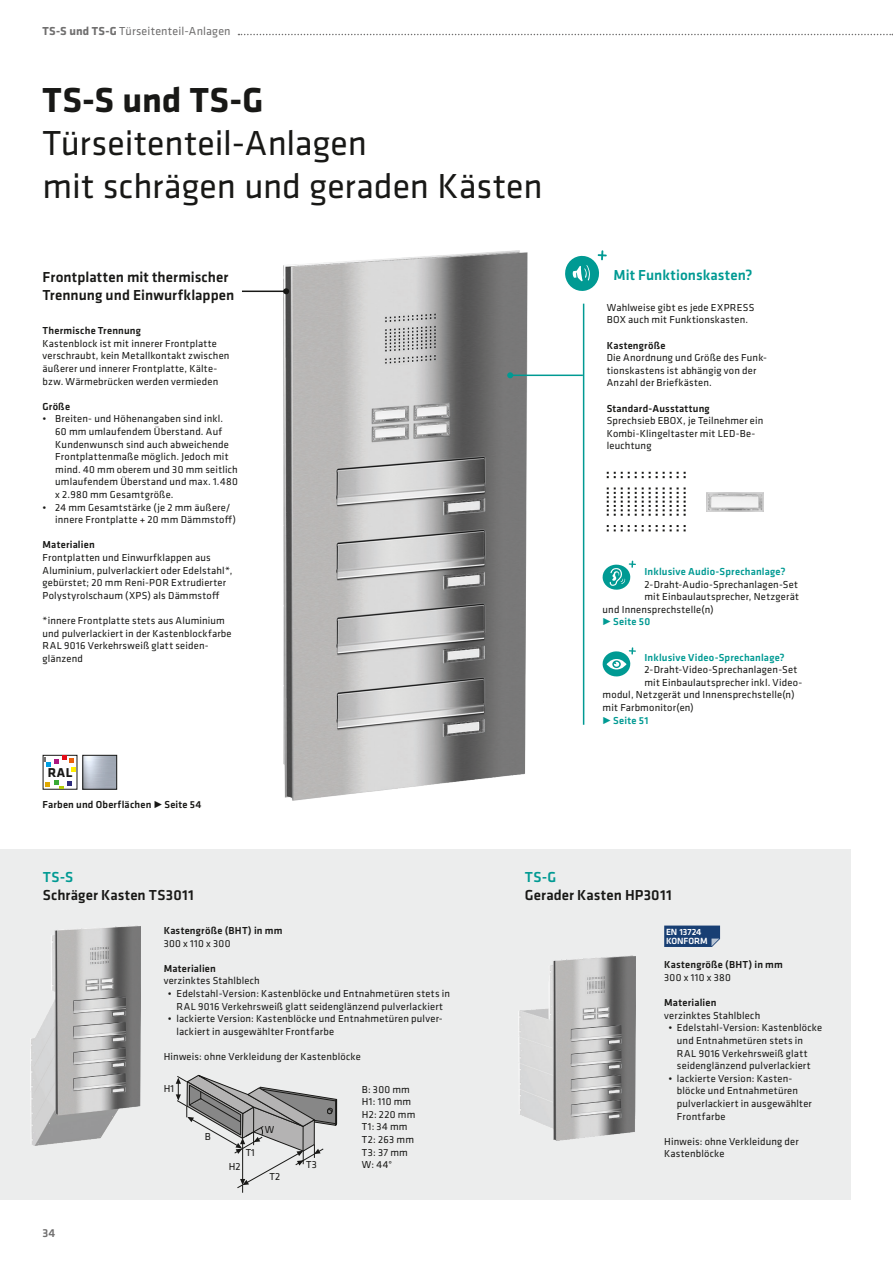
<style>
.page{position:relative;width:893px;height:1263px;background:#fff}
.page>*{position:absolute;margin:0;border:0;box-sizing:border-box;transform-origin:0 0}
.Überschrift{font:36px/43.2px "Klavika";color:#181816}
.Überschrift-2{font:700 36px "Klavika";letter-spacing:.01em;color:#181816}
.t1{font:500 15px/18px "Klavika";letter-spacing:.005em;color:#181816}
.t2{font:500 15px "Klavika";letter-spacing:.005em;color:#009a93}
.Überschrift_Details{font:700 13.35px "Klavika";color:#181816}
.t3{font:12px "Klavika";letter-spacing:.015em;color:#706f6f}
.t4{font:500 12px "Klavika";color:#706f6f}
.t5{font:10.5px/12.6px "Klavika";letter-spacing:.015em;color:#181816}
.t6{font:500 10.5px "Klavika";letter-spacing:.02em;color:#181816}
.t7{font:500 10.5px "Klavika";letter-spacing:.02em;color:#009a93}
.t8{font:500 9.3px/9.3px "Klavika";color:#fff}
.s1{font-weight:700}
.s2{font-weight:500}
</style>
<div class="page">
<img style="left:284px;top:251px;width:244px;height:549px">
<div style="left:0;top:849px;width:850px;height:350px;background:#eceded"></div>
<hr style="left:510px;top:375px;width:73px;height:1px;background:#009a93">
<svg style="left:507px;top:372px;width:6px;height:6px"></svg>
<hr style="left:583px;top:304px;width:1px;height:421px;background:#009a93">
<hr style="left:242px;top:291px;width:44px;height:1px;background:#181816">
<svg style="left:283px;top:288px;width:6px;height:6px"></svg>
<svg style="left:664px;top:925px;width:56px;height:22px"></svg>
<svg style="left:176px;top:1074px;width:162px;height:119px"></svg>
<svg style="left:565px;top:250px;width:42px;height:41px"></svg>
<svg style="left:607px;top:472px;width:79px;height:59px"></svg>
<img style="left:706px;top:492px;width:57px;height:19px">
<svg style="left:45px;top:780px;width:27px;height:9px"></svg>
<svg style="left:43px;top:755px;width:33px;height:17px"></svg>
<img style="left:85px;top:757px;width:30px;height:30px">
<div style="left:83px;top:755px;width:34px;height:34px;border:1px solid #181816"></div>
<img style="left:519px;top:955px;width:116px;height:185px">
<img style="left:31px;top:925px;width:109px;height:220px">
<svg style="left:602px;top:561px;width:34px;height:29px"></svg>
<svg style="left:602px;top:647px;width:34px;height:30px"></svg>
<svg style="left:238px;top:34px;width:655px;height:1px"></svg>
<p class="t3" style="left:43px;top:23px;width:190px"><span class="s1">TS-S und TS-G</span> Türseitenteil-Anlagen</p>
<p class="Überschrift-2" style="left:43px;top:74px;width:223px">TS-S und TS-G</p>
<p class="Überschrift" style="left:43px;top:121px;width:501px">Türseitenteil-Anlagen<br>mit schrägen und geraden Kästen</p>
<p class="t1" style="left:43px;top:268px;width:193px">Frontplatten mit thermischer<br>Trennung und Einwurfklappen</p>
<p class="t6" style="left:43px;top:323px;width:100px">Thermische Trennung</p>
<p class="t5" style="left:43px;top:337px;width:188px">Kastenblock ist mit innerer Frontplatte verschraubt, kein Metallkontakt zwischen äußerer und innerer Frontplatte, Kälte&shy;bzw. Wärmebrücken werden vermieden</p>
<p class="t6" style="left:43px;top:399px;width:29px">Größe</p>
<p class="t5" style="left:55px;top:412px;width:184px;text-indent:-13px">• Breiten- und Höhenangaben sind inkl.<br>60 mm umlaufendem Überstand. Auf Kundenwunsch sind auch abweichende Frontplattenmaße möglich. Jedoch mit mind. 40 mm oberem und 30 mm seitlich umlaufendem Überstand und max. 1.480 x 2.980 mm Gesamtgröße.</p>
<p class="t5" style="left:55px;top:500px;width:182px;text-indent:-13px">• 24 mm Gesamtstärke (je 2 mm äußere/ innere Frontplatte + 20 mm Dämmstoff)</p>
<p class="t6" style="left:43px;top:538px;width:54px">Materialien</p>
<p class="t5" style="left:43px;top:551px;width:192px">Frontplatten und Einwurfklappen aus Aluminium, pulverlackiert oder Edelstahl*, gebürstet; 20 mm Reni-POR Extrudierter Polystyrolschaum (XPS) als Dämmstoff</p>
<p class="t5" style="left:43px;top:614px;width:191px">*innere Frontplatte stets aus Aluminium und pulverlackiert in der Kastenblockfarbe RAL 9016 Verkehrsweiß glatt seiden&shy;glänzend</p>
<p class="Überschrift_Details" style="left:48px;top:763px;width:26px">RAL</p>
<p class="t6" style="left:43px;top:797px;width:160px">Farben und Oberflächen • Seite 54</p>
<p class="t2" style="left:613px;top:265px;width:141px">Mit Funktionskasten?</p>
<p class="t5" style="left:607px;top:301px;width:149px">Wahlweise gibt es jede EXPRESS<br>BOX auch mit Funktionskasten.</p>
<p class="t6" style="left:607px;top:338px;width:60px">Kastengröße</p>
<p class="t5" style="left:607px;top:351px;width:162px">Die Anordnung und Größe des Funk&shy;tionskastens ist abhängig von der<br>Anzahl der Briefkästen.</p>
<p class="t6" style="left:607px;top:401px;width:105px">Standard-Ausstattung</p>
<p class="t5" style="left:607px;top:414px;width:158px">Sprechsieb EBOX, je Teilnehmer ein<br>Kombi-Klingeltaster mit LED-Be&shy;leuchtung</p>
<p class="t7" style="left:644px;top:564px;width:143px">Inklusive Audio-Sprechanlage?</p>
<p class="t5" style="left:644px;top:577px;width:155px">2-Draht-Audio-Sprechanlagen-Set</p>
<p class="t5" style="left:644px;top:590px;width:156px">mit Einbaulautsprecher, Netzgerät</p>
<p class="t5" style="left:603px;top:603px;width:113px">und Innensprechstelle(n)</p>
<p class="t7" style="left:603px;top:615px;width:49px">• Seite 50</p>
<p class="t7" style="left:644px;top:650px;width:142px">Inklusive Video-Sprechanlage?</p>
<p class="t5" style="left:644px;top:663px;width:154px">2-Draht-Video-Sprechanlagen-Set</p>
<p class="t5" style="left:644px;top:676px;width:159px">mit Einbaulautsprecher inkl. Video-</p>
<p class="t5" style="left:603px;top:688px;width:193px">modul, Netzgerät und Innensprechstelle(n)</p>
<p class="t5" style="left:603px;top:701px;width:93px">mit Farbmonitor(en)</p>
<p class="t7" style="left:603px;top:713px;width:47px">• Seite 51</p>
<p class="t2" style="left:43px;top:867px;width:32px">TS-S</p>
<p class="t1" style="left:43px;top:886px;width:153px">Schräger Kasten TS3011</p>
<p class="t6" style="left:164px;top:923px;width:120px">Kastengröße (BHT) in mm</p>
<p class="t5" style="left:164px;top:936px;width:68px">300 x 110 x 300</p>
<p class="t5" style="left:164px;top:961px;width:98px"><span class="s2">Materialien </span>verzinktes Stahlblech</p>
<p class="t5" style="left:168px;top:987px;width:284px;text-align:center">• Edelstahl-Version: Kastenblöcke und Entnahmetüren stets in<br>RAL 9016 Verkehrsweiß glatt seidenglänzend pulverlackiert</p>
<p class="t5" style="left:176px;top:1012px;width:267px;text-indent:-9px">• lackierte Version: Kastenblöcke und Entnahmetüren pulver&shy;lackiert in ausgewählter Frontfarbe</p>
<p class="t5" style="left:164px;top:1050px;width:199px">Hinweis: ohne Verkleidung der Kastenblöcke</p>
<p class="t4" style="left:43px;top:1225px;width:14px">34</p>
<p class="t5" style="left:164px;top:1082px;width:12px">H1</p>
<p class="t5" style="left:205px;top:1130px;width:7px">B</p>
<p class="t5" style="left:246px;top:1146px;width:11px">T1</p>
<p class="t5" style="left:229px;top:1159px;width:13px">H2</p>
<p class="t5" style="left:265px;top:1123px;width:11px">W</p>
<p class="t5" style="left:270px;top:1170px;width:12px">T2</p>
<p class="t5" style="left:306px;top:1158px;width:12px">T3</p>
<p class="t5" style="left:362px;top:1082px;width:50px">B: 300 mm</p>
<p class="t5" style="left:362px;top:1095px;width:51px">H1: 110 mm</p>
<p class="t5" style="left:362px;top:1108px;width:55px">H2: 220 mm</p>
<p class="t5" style="left:362px;top:1120px;width:47px">T1: 34 mm</p>
<p class="t5" style="left:362px;top:1133px;width:54px">T2: 263 mm</p>
<p class="t5" style="left:362px;top:1145px;width:48px">T3: 37 mm</p>
<p class="t5" style="left:362px;top:1158px;width:32px">W: 44°</p>
<p class="t2" style="left:525px;top:867px;width:33px">TS-G</p>
<p class="t1" style="left:525px;top:886px;width:149px">Gerader Kasten HP3011</p>
<p class="t8" style="left:666px;top:926px;width:43px">EN 13724<br>KONFORM</p>
<p class="t6" style="left:664px;top:958px;width:120px">Kastengröße (BHT) in mm</p>
<p class="t5" style="left:664px;top:971px;width:68px">300 x 110 x 380</p>
<p class="t5" style="left:664px;top:996px;width:98px"><span class="s2">Materialien </span>verzinktes Stahlblech</p>
<p class="t5" style="left:677px;top:1021px;width:147px;text-indent:-9px">• Edelstahl-Version: Kastenblöcke und Entnahmetüren stets in<br>RAL 9016 Verkehrsweiß glatt seidenglänzend pulverlackiert</p>
<p class="t5" style="left:677px;top:1072px;width:136px;text-indent:-9px">• lackierte Version: Kasten&shy;blöcke und Entnahmetüren pulverlackiert in ausgewählter<br>Frontfarbe</p>
<p class="t5" style="left:664px;top:1135px;width:136px">Hinweis: ohne Verkleidung der<br>Kastenblöcke</p>
</div>
